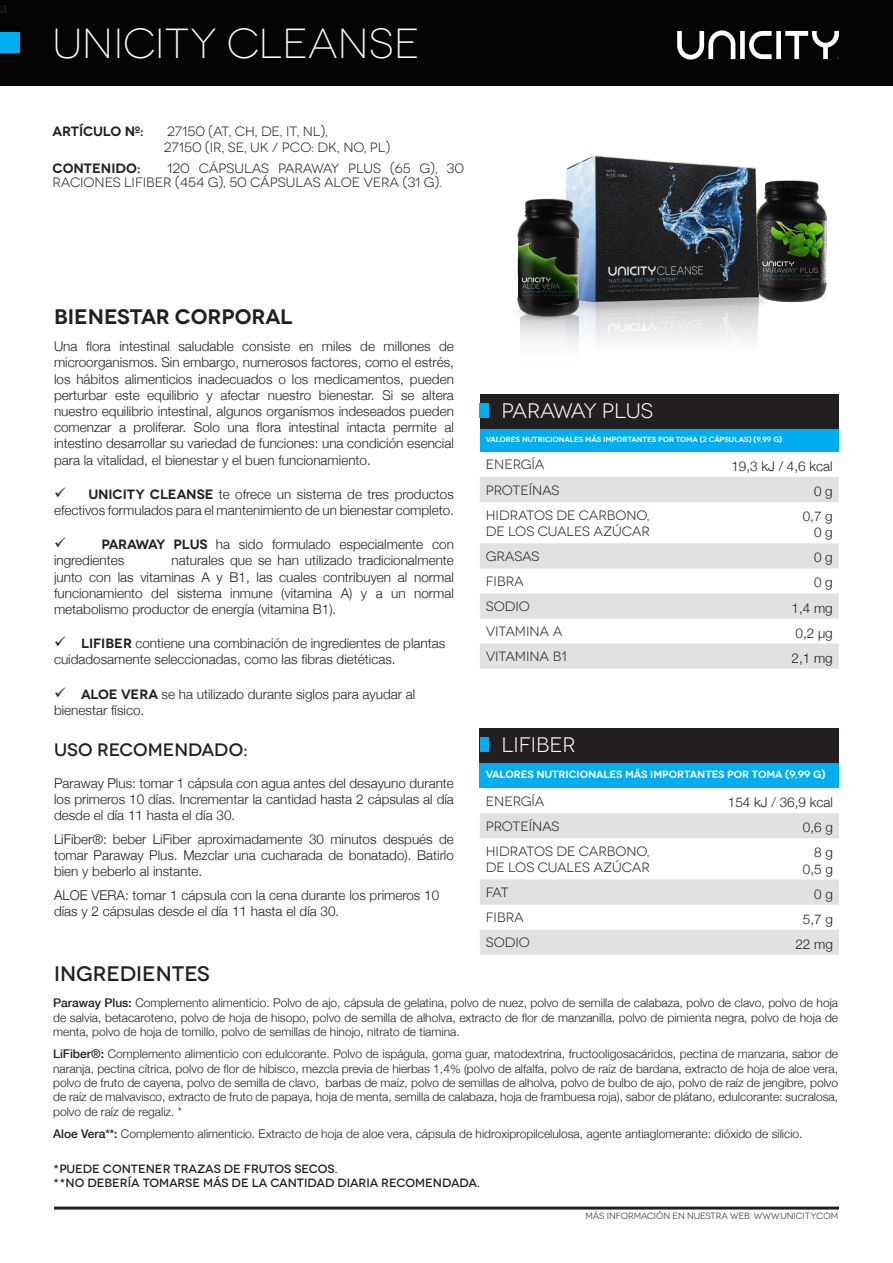
<style>
.page{position:relative;width:893px;height:1263px;background:#fff}
.page>*{position:absolute;margin:0;border:0;box-sizing:border-box;transform-origin:0 0}
.t1{font:300 42px "Novecentowide";color:#fff}
.t2{font:21px "Novecentowide";color:#fff}
.t3{font:600 21px "Novecentowide";color:#231f20}
.t4{font:500 21px "Novecentowide";color:#231f20}
.t5{font:500 18px "Novecentowide";color:#231f20}
.t6{font:18px "Minion Pro";color:#231f20}
.t7{font:300 13.5px/16.2px "Helvetica Neue";color:#231f20}
.t8{font:13.5px/16.2px "Novecentowide";color:#231f20}
.t9{font:600 13.5px "Novecentowide";color:#231f20}
.t10{font:300 12px/14.4px "Helvetica Neue";color:#231f20;text-align:justify}
.t11{font:500 12px "Novecentowide";letter-spacing:-.01em;color:#231f20}
.t12{font:600 10.5px "Novecentowide";letter-spacing:-.01em;color:#fff}
.t13{font:9px "Novecentowide";letter-spacing:-.01em;color:#231f20}
.t14{font:600 7.5px "Novecentowide";letter-spacing:-.01em;color:#fff}
.s1{font-family:"Novecentowide";font-weight:600}
.s2{font-weight:500}
</style>
<div class="page">
<img style="left:799px;top:180px;width:29px;height:122px">
<div style="left:0;top:0;width:892px;height:86px;background:#040503"></div>
<div style="left:0;top:32px;width:19px;height:20px;background:#00aeef"></div>
<svg style="left:677px;top:30px;width:162px;height:30px"></svg>
<div style="left:480px;top:394px;width:359px;height:35px;background:#231f20"></div>
<div style="left:480px;top:429px;width:359px;height:23px;background:#00aeef"></div>
<svg style="left:480px;top:477px;width:359px;height:192px;fill:#e1e2e4"></svg>
<div style="left:480px;top:403px;width:9px;height:15px;background:#00aeef"></div>
<div style="left:480px;top:728px;width:359px;height:35px;background:#231f20"></div>
<div style="left:480px;top:763px;width:359px;height:25px;background:#00aeef"></div>
<svg style="left:480px;top:813px;width:359px;height:142px;fill:#e0e1e3"></svg>
<div style="left:480px;top:737px;width:9px;height:15px;background:#00aeef"></div>
<img style="left:566px;top:155px;width:233px;height:190px">
<img style="left:517px;top:171px;width:61px;height:174px">
<hr style="left:54px;top:1206px;width:785px;height:3px;background:#231f20">
<p class="t6" style="left:-1px;top:-5px;width:9px">a</p>
<p class="t1" style="left:53px;top:19px;width:368px">UNICITY CLEANSE</p>
<p class="t9" style="left:53px;top:123px;width:93px">ARTÍCULO Nº:</p>
<p class="t8" style="left:167px;top:123px;width:162px">27150 (AT, CH, DE, IT, NL),</p>
<p class="t8" style="left:164px;top:139px;width:228px">27150 (IR, SE, UK / PCO: DK, NO, PL)</p>
<p class="t9" style="left:53px;top:160px;width:90px">CONTENIDO:</p>
<p class="t8" style="left:53px;top:162px;width:413px;line-height:13.5px;text-indent:115px">120 CÁPSULAS PARAWAY PLUS (65 G), 30<br>RACIONES LIFIBER (454 G), 50 CÁPSULAS ALOE VERA (31 G).</p>
<p class="t3" style="left:54px;top:304px;width:240px">BIENESTAR CORPORAL</p>
<p class="t7" style="left:54px;top:337px;width:401px;text-align:justify">Una flora intestinal saludable consiste en miles de millones de microorganismos. Sin embargo, numerosos factores, como el estrés, los hábitos alimenticios inadecuados o los medicamentos, pueden perturbar este equilibrio y afectar nuestro bienestar. Si se altera nuestro equilibrio intestinal, algunos organismos indeseados pueden comenzar a proliferar. Solo una flora intestinal intacta permite al intestino desarrollar su variedad de funciones: una condición esencial para la vitalidad, el bienestar y el buen funcionamiento.</p>
<p class="t7" style="left:54px;top:485px;width:401px">✓ <span class="s1">UNICITY CLEANSE</span> te ofrece un sistema de tres productos efectivos formulados para el mantenimiento de un bienestar completo.</p>
<p class="t7" style="left:54px;top:535px;width:401px">✓ <span class="s1">PARAWAY PLUS</span> ha sido formulado especialmente con ingredientes</p>
<p class="t7" style="left:54px;top:552px;width:401px;text-align:justify;text-indent:118px">naturales que se han utilizado tradicionalmente junto con las vitaminas A y B1, las cuales contribuyen al normal funcionamiento del sistema inmune (vitamina A) y a un normal metabolismo productor de energía (vitamina B1).</p>
<p class="t7" style="left:54px;top:634px;width:393px">✓ <span class="s1">LIFIBER</span> contiene una combinación de ingredientes de plantas cuidadosamente seleccionadas, como las fibras dietéticas.</p>
<p class="t7" style="left:54px;top:685px;width:363px">✓ <span class="s1">ALOE VERA</span> se ha utilizado durante siglos para ayudar al bienestar físico.</p>
<p class="t5" style="left:54px;top:739px;width:195px">USO RECOMENDADO:</p>
<p class="t7" style="left:54px;top:774px;width:401px;text-align:justify">Paraway Plus: tomar 1 cápsula con agua antes del desayuno durante los primeros 10 días. Incrementar la cantidad hasta 2 cápsulas al día desde el día 11 hasta el día 30.</p>
<p class="t7" style="left:54px;top:830px;width:401px;text-align:justify">LiFiber®: beber LiFiber aproximadamente 30 minutos después de tomar Paraway Plus. Mezclar una cucharada de bonatado). Batirlo bien y beberlo al instante.</p>
<p class="t7" style="left:54px;top:886px;width:387px">ALOE VERA: tomar 1 cápsula con la cena durante los primeros 10 días y 2 cápsulas desde el día 11 hasta el día 30.</p>
<p class="t4" style="left:54px;top:961px;width:157px">INGREDIENTES</p>
<p class="t2" style="left:502px;top:398px;width:153px">PARAWAY PLUS</p>
<p class="t14" style="left:486px;top:435px;width:298px">VALORES NUTRICIONALES MÁS IMPORTANTES POR TOMA (2 CÁPSULAS) (9,99 G)</p>
<p class="t8" style="left:486px;top:457px;width:60px">ENERGÍA</p>
<p class="t7" style="left:731px;top:457px;width:103px">19,3 kJ / 4,6 kcal</p>
<p class="t8" style="left:486px;top:482px;width:75px">PROTEÍNAS</p>
<p class="t7" style="left:814px;top:482px;width:20px">0 g</p>
<p class="t8" style="left:486px;top:507px;width:166px">HIDRATOS DE CARBONO,<br>DE LOS CUALES AZÚCAR</p>
<p class="t7" style="left:803px;top:507px;width:32px">0,7 g</p>
<p class="t7" style="left:814px;top:524px;width:20px">0 g</p>
<p class="t8" style="left:486px;top:548px;width:55px">GRASAS</p>
<p class="t7" style="left:814px;top:549px;width:20px">0 g</p>
<p class="t8" style="left:486px;top:573px;width:40px">FIBRA</p>
<p class="t7" style="left:814px;top:574px;width:20px">0 g</p>
<p class="t8" style="left:486px;top:598px;width:45px">SODIO</p>
<p class="t7" style="left:791px;top:599px;width:43px">1,4 mg</p>
<p class="t8" style="left:486px;top:623px;width:78px">VITAMINA A</p>
<p class="t7" style="left:795px;top:624px;width:39px">0,2 μg</p>
<p class="t8" style="left:486px;top:648px;width:82px">VITAMINA B1</p>
<p class="t7" style="left:791px;top:649px;width:43px">2,1 mg</p>
<p class="t2" style="left:502px;top:733px;width:76px">LIFIBER</p>
<p class="t12" style="left:486px;top:768px;width:341px">VALORES NUTRICIONALES MÁS IMPORTANTES POR TOMA (9,99 G)</p>
<p class="t8" style="left:486px;top:793px;width:60px">ENERGÍA</p>
<p class="t7" style="left:728px;top:793px;width:107px">154 kJ / 36,9 kcal</p>
<p class="t8" style="left:486px;top:818px;width:75px">PROTEÍNAS</p>
<p class="t7" style="left:803px;top:819px;width:32px">0,6 g</p>
<p class="t8" style="left:486px;top:843px;width:166px">HIDRATOS DE CARBONO,<br>DE LOS CUALES AZÚCAR</p>
<p class="t7" style="left:814px;top:844px;width:20px">8 g</p>
<p class="t7" style="left:803px;top:860px;width:32px">0,5 g</p>
<p class="t8" style="left:486px;top:884px;width:24px">FAT</p>
<p class="t7" style="left:814px;top:885px;width:20px">0 g</p>
<p class="t8" style="left:486px;top:909px;width:40px">FIBRA</p>
<p class="t7" style="left:803px;top:910px;width:32px">5,7 g</p>
<p class="t8" style="left:486px;top:934px;width:45px">SODIO</p>
<p class="t7" style="left:795px;top:935px;width:39px">22 mg</p>
<p class="t10" style="left:53px;top:995px;width:786px"><span class="s2">Paraway Plus:</span> Complemento alimenticio. Polvo de ajo, cápsula de gelatina, polvo de nuez, polvo de semilla de calabaza, polvo de clavo, polvo de hoja de salvia, betacaroteno, polvo de hoja de hisopo, polvo de semilla de alholva, extracto de flor de manzanilla, polvo de pimienta negra, polvo de hoja de menta, polvo de hoja de tomillo, polvo de semillas de hinojo, nitrato de tiamina.</p>
<p class="t10" style="left:53px;top:1046px;width:786px"><span class="s2">LiFiber®:</span> Complemento alimenticio con edulcorante. Polvo de ispágula, goma guar, matodextrina, fructooligosacáridos, pectina de manzana, sabor de naranja, pectina cítrica, polvo de flor de hibisco, mezcla previa de hierbas 1,4% (polvo de alfalfa, polvo de raíz de bardana, extracto de hoja de aloe vera, polvo de fruto de cayena, polvo de semilla de clavo, barbas de maíz, polvo de semillas de alholva, polvo de bulbo de ajo, polvo de raíz de jengibre, polvo de raíz de malvavisco, extracto de fruto de papaya, hoja de menta, semilla de calabaza, hoja de frambuesa roja), sabor de plátano, edulcorante: sucralosa, polvo de raíz de regaliz. *</p>
<p class="t10" style="left:53px;top:1125px;width:751px"><span class="s2">Aloe Vera**:</span> Complemento alimenticio. Extracto de hoja de aloe vera, cápsula de hidroxipropilcelulosa, agente antiaglomerante: dióxido de silicio.</p>
<p class="t11" style="left:53px;top:1161px;width:286px">*PUEDE CONTENER TRAZAS DE FRUTOS SECOS.</p>
<p class="t11" style="left:53px;top:1175px;width:428px">**NO DEBERÍA TOMARSE MÁS DE LA CANTIDAD DIARIA RECOMENDADA.</p>
<p class="t13" style="left:586px;top:1211px;width:254px">MÁS INFORMACIÓN EN NUESTRA WEB: WWW.UNICITY.COM</p>
</div>
